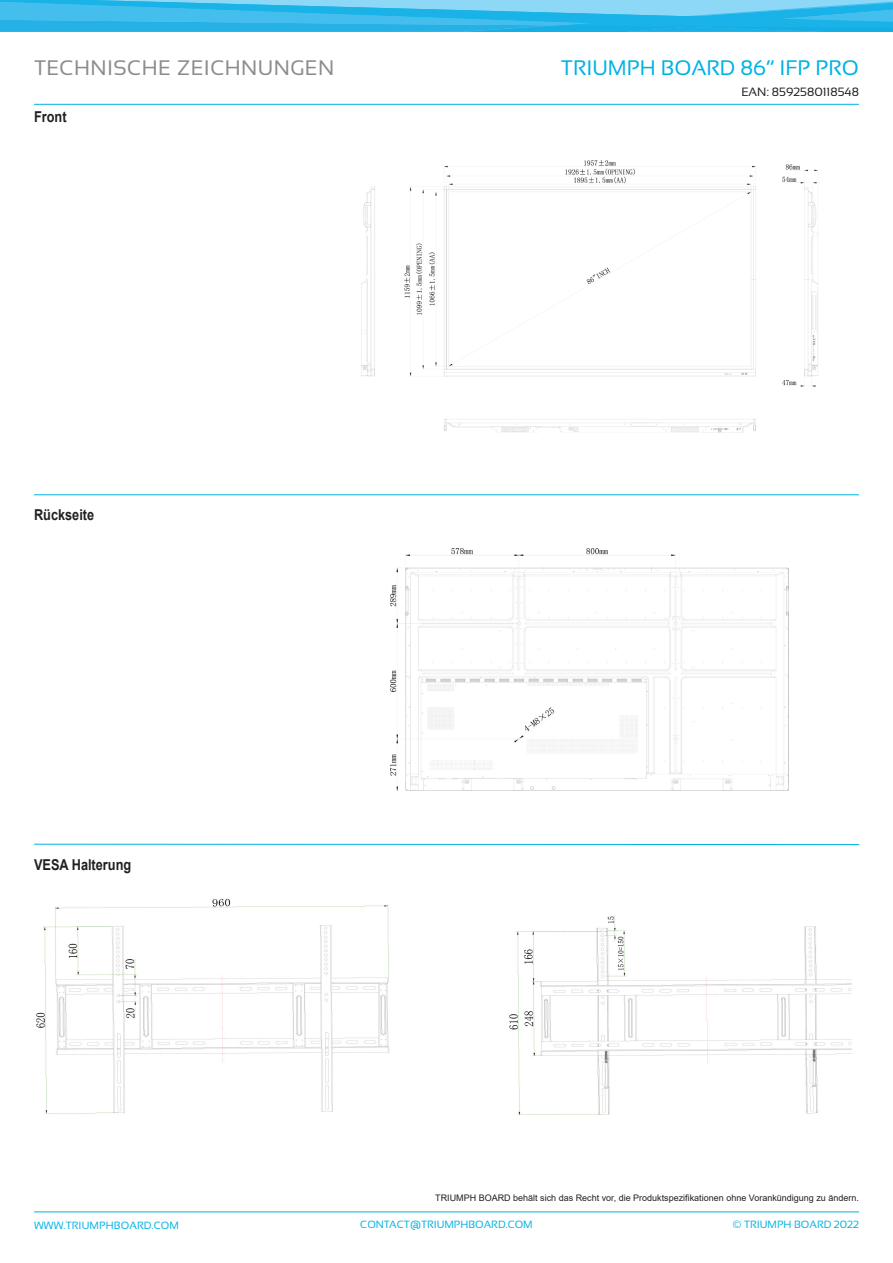
<style>
.page{position:relative;width:893px;height:1263px;background:#fff}
.page>*{position:absolute;margin:0;border:0;box-sizing:border-box;transform-origin:0 0}
.SubHeadline_02_Blue{font:21px "Sansation";color:#00b3e3}
.SubHeadline_02_Grey{font:21px "Sansation";letter-spacing:.02em;color:#8a8c8f}
.Body_Header_01_Black{font:700 15px "Arial";color:#231f20;scale:.85 1}
.t1{font:12px "Sansation";color:#231f20}
.t2{font:10.5px "Sansation";color:#00b3e3}
.t3{font:9px "Arial";color:#231f20}
</style>
<div class="page">
<hr style="left:34px;top:1211px;width:825px;height:1px;background:#00b3e3">
<hr style="left:34px;top:104px;width:825px;height:1px;background:#00b3e3">
<hr style="left:34px;top:494px;width:825px;height:1px;background:#00b3e3">
<hr style="left:34px;top:844px;width:825px;height:1px;background:#00b3e3">
<img style="left:361px;top:160px;width:457px;height:273px">
<img style="left:391px;top:548px;width:397px;height:243px">
<img style="left:36px;top:898px;width:815px;height:217px">
<svg style="left:0;top:0;width:893px;height:32px;background:#41bdec"></svg>
<p class="SubHeadline_02_Grey" style="left:34px;top:56px;width:302px">TECHNISCHE ZEICHNUNGEN</p>
<p class="Body_Header_01_Black" style="left:34px;top:106px;width:40px">Front</p>
<p class="SubHeadline_02_Blue" style="left:561px;top:56px;width:300px">TRIUMPH BOARD 86‘‘ IFP PRO</p>
<p class="t1" style="left:741px;top:85px;width:119px">EAN: 8592580118548</p>
<p class="Body_Header_01_Black" style="left:34px;top:504px;width:72px">Rückseite</p>
<p class="Body_Header_01_Black" style="left:34px;top:854px;width:116px">VESA Halterung</p>
<p class="t3" style="left:435px;top:1192px;width:425px">TRIUMPH BOARD behält sich das Recht vor, die Produktspezifikationen ohne Vorankündigung zu ändern.</p>
<p class="t2" style="left:34px;top:1220px;width:146px">WWW.TRIUMPHBOARD.COM</p>
<p class="t2" style="left:360px;top:1218px;width:174px">CONTACT@TRIUMPHBOARD.COM</p>
<p class="t2" style="left:732px;top:1218px;width:128px">© TRIUMPH BOARD 2022</p>
</div>
